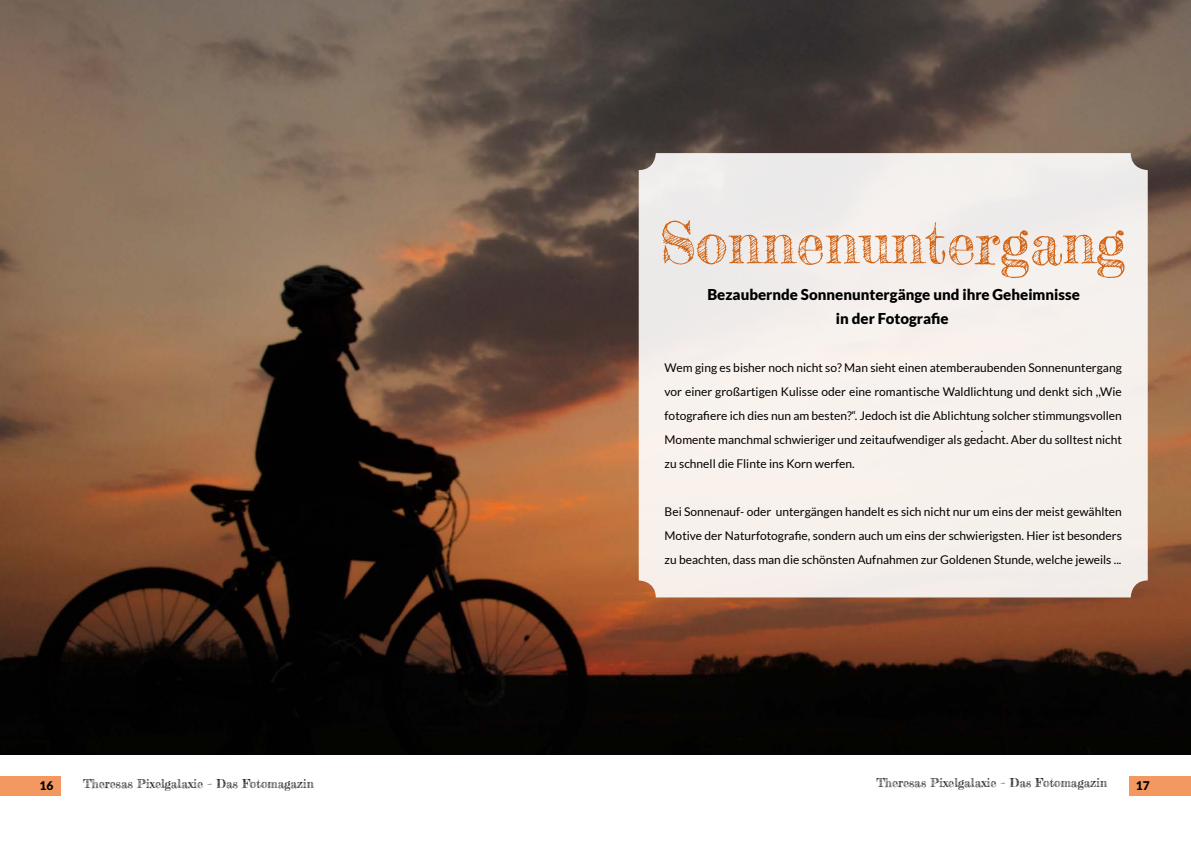
<style>
.page{position:relative;width:1191px;height:842px;background:#fff}
.page>*{position:absolute;margin:0;border:0;box-sizing:border-box;transform-origin:0 0}
.t1{font:58px "Frederickathe Great";color:#d36414}
.t2{font:900 15px/24px "Lato";color:#000;text-align:center}
.t3{font:12px/24px "Lato";color:#000;text-align:justify}
.t4{font:12px "Frederickathe Great";color:#000}
.t5{font:900 12px "Lato";color:#000}
</style>
<div class="page">
<div style="left:1129px;top:775px;width:62px;height:20px;background:#f49862"></div>
<div style="left:0;top:775px;width:61px;height:20px;background:#f49862"></div>
<img style="left:0;top:0;width:1191px;height:755px">
<div style="left:639px;top:153px;width:508px;height:444px;background:#f6f0ec;border-radius:17px"></div>
<h1 class="t1" style="left:659px;top:207px;width:467px">Sonnenuntergang</h1>
<p class="t2" style="left:707px;top:282px;width:374px">Bezaubernde Sonnenuntergänge und ihre Geheimnisse in der Fotografie</p>
<p class="t3" style="left:664px;top:356px;width:459px">Wem ging es bisher noch nicht so? Man sieht einen atemberaubenden Sonnenuntergang vor einer großartigen Kulisse oder eine romantische Waldlichtung und denkt sich ,,Wie fotografiere ich dies nun am besten?“. Jedoch ist die Ablichtung solcher stimmungsvollen Momente manchmal schwieriger und zeitaufwendiger als gedacht. Aber du solltest nicht zu schnell die Flinte ins Korn werfen.</p>
<p class="t3" style="left:664px;top:500px;width:459px">Bei Sonnenauf- oder untergängen handelt es sich nicht nur um eins der meist gewählten Motive der Naturfotografie, sondern auch um eins der schwierigsten. Hier ist besonders zu beachten, dass man die schönsten Aufnahmen zur Goldenen Stunde, welche jeweils ...</p>
<p class="t3" style="left:980px;top:416px;width:4px">.</p>
<p class="t5" style="left:39px;top:779px;width:15px">16</p>
<p class="t4" style="left:83px;top:776px;width:232px">Theresas Pixelgalaxie – Das Fotomagazin</p>
<p class="t4" style="left:876px;top:775px;width:232px">Theresas Pixelgalaxie – Das Fotomagazin</p>
<p class="t5" style="left:1136px;top:778px;width:15px">17</p>
</div>
